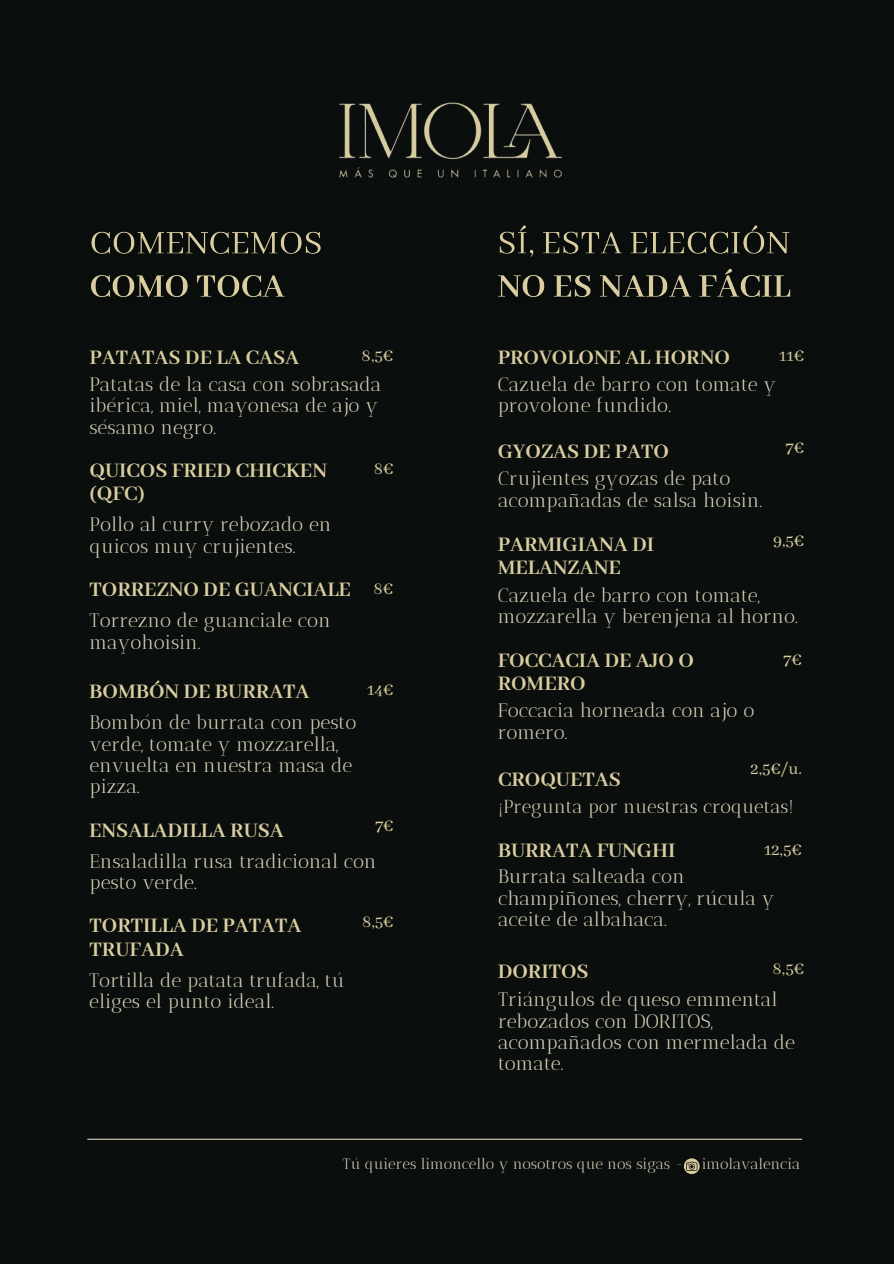
<style>
.page{position:relative;width:894px;height:1264px;background:#fff}
.page>*{position:absolute;margin:0;border:0;box-sizing:border-box;transform-origin:0 0}
.t1{font:700 22.5px/23.7px "Abhaya Libre";color:#dacea1}
.t2{font:19.5px/21.3px "Antic Didone";color:#dbd4bb}
.t3{font:18.75px "Antic Didone";color:#dbd4bb}
.t4{font:18px "Abhaya Libre";color:#dacea1}
.t5{font:15px "Antic Didone";color:#dbd4bb}
</style>
<div class="page">
<div style="left:0;top:0;width:893px;height:1263px;background:#0a0e0c"></div>
<img style="left:339px;top:102px;width:223px;height:76px">
<hr style="left:87px;top:1138px;width:714px;height:1px;background:#dbd4bb">
<img style="left:91px;top:231px;width:230px;height:66px">
<img style="left:498px;top:225px;width:293px;height:72px">
<svg style="left:683px;top:1158px;width:16px;height:16px"></svg>
<p class="t1" style="left:90px;top:346px;width:211px">PATATAS DE LA CASA</p>
<h2 class="t4" style="left:361px;top:346px;width:33px">8,5€</h2>
<h3 class="t2" style="left:89px;top:373px;width:293px">Patatas de la casa con sobrasada ibérica, miel, mayonesa de ajo y sésamo negro.</h3>
<h3 class="t1" style="left:90px;top:459px;width:239px">QUICOS FRIED CHICKEN (QFC)</h3>
<h3 class="t4" style="left:373px;top:458px;width:22px">8€</h3>
<h3 class="t2" style="left:90px;top:514px;width:243px">Pollo al curry rebozado en quicos muy crujientes.</h3>
<h2 class="t1" style="left:90px;top:578px;width:263px">TORREZNO DE GUANCIALE</h2>
<h2 class="t2" style="left:90px;top:610px;width:242px">Torrezno de guanciale con mayohoisin.</h2>
<h3 class="t1" style="left:89px;top:680px;width:222px">BOMBÓN DE BURRATA</h3>
<h3 class="t2" style="left:90px;top:711px;width:268px">Bombón de burrata con pesto verde, tomate y mozzarella, envuelta en nuestra masa de pizza.</h3>
<h2 class="t4" style="left:373px;top:579px;width:22px">8€</h2>
<h3 class="t4" style="left:367px;top:680px;width:28px">14€</h3>
<h3 class="t1" style="left:89px;top:819px;width:196px">ENSALADILLA RUSA</h3>
<h2 class="t4" style="left:375px;top:815px;width:20px">7€</h2>
<h3 class="t2" style="left:90px;top:850px;width:288px">Ensaladilla rusa tradicional con pesto verde.</h3>
<h3 class="t1" style="left:90px;top:914px;width:213px">TORTILLA DE PATATA<br>TRUFADA</h3>
<h2 class="t4" style="left:362px;top:912px;width:33px">8,5€</h2>
<h3 class="t2" style="left:89px;top:969px;width:257px">Tortilla de patata trufada, tú eliges el punto ideal.</h3>
<h3 class="t1" style="left:497px;top:346px;width:233px">PROVOLONE AL HORNO</h3>
<h2 class="t2" style="left:497px;top:373px;width:280px">Cazuela de barro con tomate y provolone fundido.</h2>
<h3 class="t4" style="left:778px;top:346px;width:27px">11€</h3>
<h3 class="t4" style="left:785px;top:437px;width:20px">7€</h3>
<h3 class="t1" style="left:497px;top:440px;width:173px">GYOZAS DE PATO</h3>
<h2 class="t2" style="left:498px;top:468px;width:265px">Crujientes gyozas de pato acompañadas de salsa hoisin.</h2>
<h3 class="t1" style="left:497px;top:533px;width:158px">PARMIGIANA DI<br>MELANZANE</h3>
<h3 class="t2" style="left:497px;top:584px;width:302px">Cazuela de barro con tomate, mozzarella y berenjena al horno.</h3>
<h2 class="t1" style="left:497px;top:649px;width:197px">FOCCACIA DE AJO O<br>ROMERO</h2>
<h3 class="t2" style="left:497px;top:700px;width:258px">Foccacia horneada con ajo o romero.</h3>
<h3 class="t1" style="left:498px;top:768px;width:124px">CROQUETAS</h3>
<h2 class="t3" style="left:498px;top:795px;width:297px">¡Pregunta por nuestras croquetas!</h2>
<h3 class="t1" style="left:497px;top:839px;width:179px">BURRATA FUNGHI</h3>
<h3 class="t2" style="left:498px;top:866px;width:278px">Burrata salteada con champiñones, cherry, rúcula y aceite de albahaca.</h3>
<h3 class="t1" style="left:497px;top:960px;width:92px">DORITOS</h3>
<h2 class="t2" style="left:498px;top:988px;width:298px">Triángulos de queso emmental rebozados con DORITOS, acompañados con mermelada de tomate.</h2>
<h2 class="t4" style="left:772px;top:531px;width:33px">9,5€</h2>
<h3 class="t4" style="left:783px;top:650px;width:20px">7€</h3>
<h3 class="t4" style="left:750px;top:759px;width:53px">2,5€/u.</h3>
<h3 class="t4" style="left:763px;top:839px;width:39px">12,5€</h3>
<h2 class="t4" style="left:772px;top:958px;width:33px">8,5€</h2>
<h3 class="t5" style="left:343px;top:1154px;width:458px">Tú quieres limoncello y nosotros que nos sigas - imolavalencia</h3>
</div>
